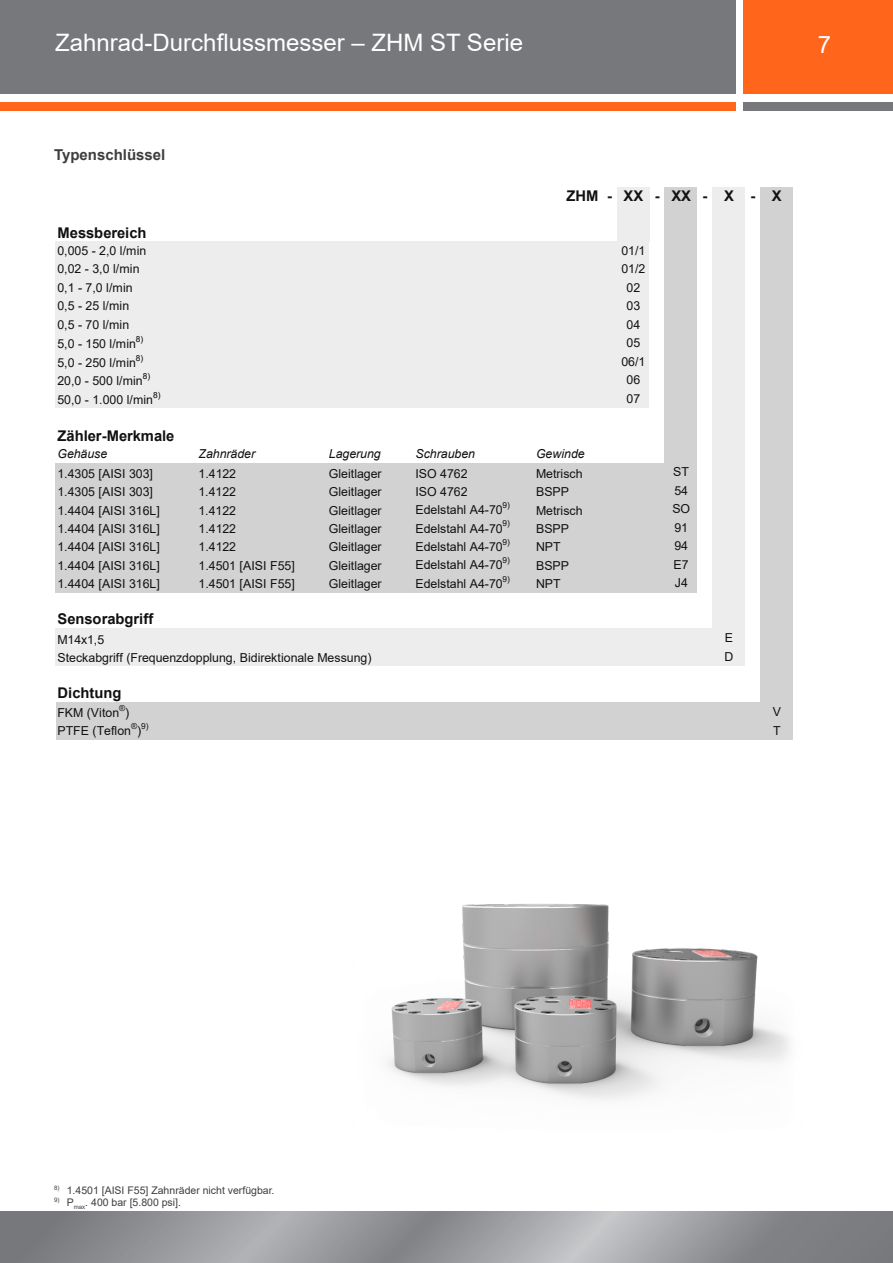
<style>
.page{position:relative;width:893px;height:1263px;background:#fff}
.page>*{position:absolute;margin:0;border:0;box-sizing:border-box;transform-origin:0 0}
.t1{font:24px "Arial";color:#fff}
.t2{font:700 15px "Arial";color:#3e3e3f}
.t3{font:700 14.7px "Arial";letter-spacing:-.005em;color:#111}
.t4{font:12.3px "Arial";letter-spacing:-.005em;color:#111}
.t5{font:italic 12.3px "Arial";letter-spacing:-.005em;color:#111}
.t6{font:10.5px "Arial";color:#3e3e3f}
.t7{font:8.25px "Arial";color:#111}
.t8{font:8.25px "Arial";color:#000}
</style>
<div class="page">
<div style="left:743px;top:0;width:150px;height:94px;background:#ff661c"></div>
<div style="left:0;top:0;width:736px;height:94px;background:#76787b"></div>
<div style="left:743px;top:102px;width:150px;height:9px;background:#76787b"></div>
<div style="left:0;top:102px;width:736px;height:9px;background:#ff661c"></div>
<svg style="left:0;top:1212px;width:893px;height:51px;background:#95969a"></svg>
<img style="left:387px;top:904px;width:403px;height:196px">
<div style="left:617px;top:187px;width:32px;height:55px;background:#ededed"></div>
<div style="left:665px;top:187px;width:32px;height:55px;background:#d2d2d2"></div>
<div style="left:712px;top:187px;width:33px;height:55px;background:#ededed"></div>
<div style="left:760px;top:187px;width:32px;height:55px;background:#d2d2d2"></div>
<div style="left:56px;top:241px;width:593px;height:167px;background:#ededed"></div>
<div style="left:665px;top:241px;width:32px;height:167px;background:#d2d2d2"></div>
<div style="left:712px;top:241px;width:33px;height:167px;background:#ededed"></div>
<div style="left:760px;top:241px;width:32px;height:167px;background:#d2d2d2"></div>
<div style="left:665px;top:407px;width:32px;height:19px;background:#d2d2d2"></div>
<div style="left:712px;top:407px;width:33px;height:19px;background:#ededed"></div>
<div style="left:760px;top:407px;width:32px;height:19px;background:#d2d2d2"></div>
<div style="left:665px;top:426px;width:32px;height:19px;background:#d2d2d2"></div>
<div style="left:712px;top:426px;width:33px;height:19px;background:#ededed"></div>
<div style="left:760px;top:426px;width:32px;height:19px;background:#d2d2d2"></div>
<div style="left:665px;top:444px;width:32px;height:19px;background:#d2d2d2"></div>
<div style="left:712px;top:444px;width:33px;height:19px;background:#ededed"></div>
<div style="left:760px;top:444px;width:32px;height:19px;background:#d2d2d2"></div>
<div style="left:56px;top:463px;width:641px;height:129px;background:#d2d2d2"></div>
<div style="left:712px;top:463px;width:33px;height:129px;background:#ededed"></div>
<div style="left:760px;top:463px;width:32px;height:129px;background:#d2d2d2"></div>
<div style="left:712px;top:592px;width:33px;height:19px;background:#ededed"></div>
<div style="left:760px;top:592px;width:32px;height:19px;background:#d2d2d2"></div>
<div style="left:712px;top:610px;width:33px;height:19px;background:#ededed"></div>
<div style="left:760px;top:610px;width:32px;height:19px;background:#d2d2d2"></div>
<div style="left:56px;top:629px;width:689px;height:37px;background:#ededed"></div>
<div style="left:760px;top:629px;width:32px;height:37px;background:#d2d2d2"></div>
<div style="left:760px;top:666px;width:32px;height:18px;background:#d2d2d2"></div>
<div style="left:760px;top:684px;width:32px;height:19px;background:#d2d2d2"></div>
<div style="left:56px;top:703px;width:736px;height:37px;background:#d2d2d2"></div>
<h1 class="t1" style="left:55px;top:27px;width:469px">Zahnrad-Durchflussmesser – ZHM ST Serie</h1>
<h1 class="t1" style="left:818px;top:28px;width:15px">7</h1>
<p class="t2" style="left:54px;top:144px;width:113px">Typenschlüssel</p>
<p class="t3" style="left:566px;top:185px;width:217px">ZHM-XX-XX- X - X</p>
<p class="t3" style="left:58px;top:222px;width:90px">Messbereich</p>
<p class="t4" style="left:57px;top:242px;width:90px">0,005 - 2,0 l/min</p>
<p class="t4" style="left:621px;top:242px;width:26px">01/1</p>
<p class="t4" style="left:57px;top:261px;width:84px">0,02 - 3,0 l/min</p>
<p class="t4" style="left:621px;top:261px;width:26px">01/2</p>
<p class="t4" style="left:57px;top:279px;width:77px">0,1 - 7,0 l/min</p>
<p class="t4" style="left:627px;top:279px;width:15px">02</p>
<p class="t4" style="left:57px;top:298px;width:73px">0,5 - 25 l/min</p>
<p class="t4" style="left:627px;top:298px;width:15px">03</p>
<p class="t4" style="left:57px;top:316px;width:73px">0,5 - 70 l/min</p>
<p class="t4" style="left:627px;top:316px;width:15px">04</p>
<p class="t4" style="left:57px;top:336px;width:80px">5,0 - 150 l/min</p>
<p class="t8" style="left:136px;top:334px;width:9px">8)</p>
<p class="t4" style="left:627px;top:334px;width:15px">05</p>
<p class="t4" style="left:57px;top:354px;width:80px">5,0 - 250 l/min</p>
<p class="t8" style="left:136px;top:352px;width:9px">8)</p>
<p class="t4" style="left:621px;top:353px;width:26px">06/1</p>
<p class="t4" style="left:57px;top:373px;width:87px">20,0 - 500 l/min</p>
<p class="t8" style="left:143px;top:371px;width:9px">8)</p>
<p class="t4" style="left:627px;top:371px;width:15px">06</p>
<p class="t4" style="left:57px;top:391px;width:97px">50,0 - 1.000 l/min</p>
<p class="t8" style="left:153px;top:389px;width:9px">8)</p>
<p class="t4" style="left:627px;top:390px;width:15px">07</p>
<p class="t3" style="left:58px;top:425px;width:118px">Zähler-Merkmale</p>
<p class="t5" style="left:57px;top:446px;width:52px">Gehäuse</p>
<p class="t5" style="left:199px;top:446px;width:58px">Zahnräder</p>
<p class="t5" style="left:329px;top:446px;width:53px">Lagerung</p>
<p class="t5" style="left:415px;top:446px;width:61px">Schrauben</p>
<p class="t5" style="left:536px;top:446px;width:50px">Gewinde</p>
<p class="t4" style="left:57px;top:465px;width:97px">1.4305 [AISI 303]</p>
<p class="t4" style="left:199px;top:465px;width:39px">1.4122</p>
<p class="t4" style="left:329px;top:465px;width:54px">Gleitlager</p>
<p class="t4" style="left:415px;top:465px;width:54px">ISO 4762</p>
<p class="t4" style="left:536px;top:465px;width:48px">Metrisch</p>
<p class="t4" style="left:673px;top:463px;width:17px">ST</p>
<p class="t4" style="left:57px;top:483px;width:97px">1.4305 [AISI 303]</p>
<p class="t4" style="left:198px;top:483px;width:39px">1.4122</p>
<p class="t4" style="left:329px;top:483px;width:54px">Gleitlager</p>
<p class="t4" style="left:415px;top:483px;width:54px">ISO 4762</p>
<p class="t4" style="left:536px;top:483px;width:35px">BSPP</p>
<p class="t4" style="left:674px;top:482px;width:15px">54</p>
<p class="t4" style="left:57px;top:502px;width:104px">1.4404 [AISI 316L]</p>
<p class="t4" style="left:198px;top:502px;width:39px">1.4122</p>
<p class="t4" style="left:329px;top:502px;width:54px">Gleitlager</p>
<p class="t4" style="left:415px;top:501px;width:89px">Edelstahl A4-70</p>
<p class="t7" style="left:503px;top:499px;width:9px">9)</p>
<p class="t4" style="left:536px;top:502px;width:48px">Metrisch</p>
<p class="t4" style="left:672px;top:500px;width:19px">SO</p>
<p class="t4" style="left:57px;top:520px;width:104px">1.4404 [AISI 316L]</p>
<p class="t4" style="left:199px;top:520px;width:39px">1.4122</p>
<p class="t4" style="left:329px;top:520px;width:54px">Gleitlager</p>
<p class="t4" style="left:415px;top:520px;width:89px">Edelstahl A4-70</p>
<p class="t7" style="left:503px;top:518px;width:9px">9)</p>
<p class="t4" style="left:536px;top:520px;width:35px">BSPP</p>
<p class="t4" style="left:674px;top:519px;width:15px">91</p>
<p class="t4" style="left:57px;top:539px;width:104px">1.4404 [AISI 316L]</p>
<p class="t4" style="left:199px;top:539px;width:39px">1.4122</p>
<p class="t4" style="left:329px;top:539px;width:54px">Gleitlager</p>
<p class="t4" style="left:415px;top:538px;width:89px">Edelstahl A4-70</p>
<p class="t7" style="left:503px;top:536px;width:9px">9)</p>
<p class="t4" style="left:536px;top:539px;width:26px">NPT</p>
<p class="t4" style="left:674px;top:537px;width:15px">94</p>
<p class="t4" style="left:57px;top:557px;width:104px">1.4404 [AISI 316L]</p>
<p class="t4" style="left:199px;top:557px;width:98px">1.4501 [AISI F55]</p>
<p class="t4" style="left:329px;top:557px;width:54px">Gleitlager</p>
<p class="t4" style="left:415px;top:557px;width:89px">Edelstahl A4-70</p>
<p class="t7" style="left:503px;top:555px;width:9px">9)</p>
<p class="t4" style="left:536px;top:557px;width:35px">BSPP</p>
<p class="t4" style="left:674px;top:556px;width:17px">E7</p>
<p class="t4" style="left:57px;top:575px;width:104px">1.4404 [AISI 316L]</p>
<p class="t4" style="left:199px;top:575px;width:98px">1.4501 [AISI F55]</p>
<p class="t4" style="left:329px;top:575px;width:54px">Gleitlager</p>
<p class="t4" style="left:415px;top:575px;width:89px">Edelstahl A4-70</p>
<p class="t7" style="left:503px;top:573px;width:9px">9)</p>
<p class="t4" style="left:536px;top:575px;width:26px">NPT</p>
<p class="t4" style="left:675px;top:574px;width:15px">J4</p>
<p class="t3" style="left:58px;top:609px;width:97px">Sensorabgriff</p>
<p class="t4" style="left:57px;top:631px;width:48px">M14x1,5</p>
<p class="t4" style="left:725px;top:629px;width:10px">E</p>
<p class="t4" style="left:57px;top:649px;width:316px">Steckabgriff (Frequenzdopplung, Bidirektionale Messung)</p>
<p class="t4" style="left:724px;top:648px;width:10px">D</p>
<p class="t3" style="left:58px;top:682px;width:65px">Dichtung</p>
<p class="t4" style="left:57px;top:704px;width:63px">FKM (Viton</p>
<p class="t7" style="left:119px;top:702px;width:8px">®</p>
<p class="t4" style="left:125px;top:704px;width:6px">)</p>
<p class="t4" style="left:773px;top:703px;width:10px">V</p>
<p class="t4" style="left:57px;top:723px;width:75px">PTFE (Teflon</p>
<p class="t7" style="left:131px;top:721px;width:8px">®</p>
<p class="t4" style="left:137px;top:723px;width:6px">)</p>
<p class="t7" style="left:141px;top:721px;width:9px">9)</p>
<p class="t4" style="left:773px;top:722px;width:9px">T</p>
<p class="t6" style="left:54px;top:1183px;width:222px"><sup>8)</sup> 1.4501 [AISI F55] Zahnräder nicht verfügbar.</p>
<p class="t6" style="left:54px;top:1195px;width:129px"><sup>9)</sup> P<sub>max</sub>. 400 bar [5.800 psi].</p>
</div>
